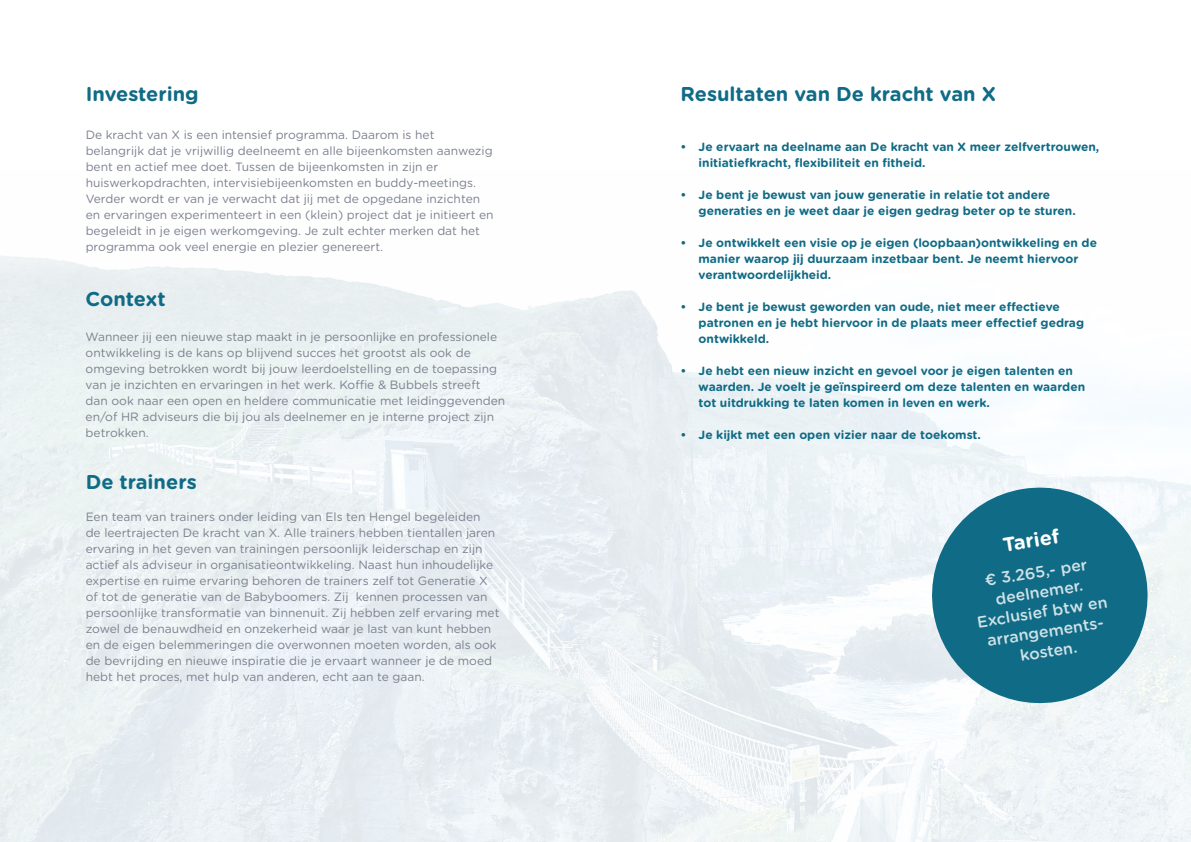
<style>
.page{position:relative;width:1191px;height:842px;background:#fff}
.page>*{position:absolute;margin:0;border:0;box-sizing:border-box;transform-origin:0 0}
.t1{font:700 20px "Gotham Rounded";color:#106b86}
.t2{font:700 20px "Gotham Rounded";color:#fff}
.t3{font:500 16px/20px "Gotham Rounded";color:#fff;text-align:center}
.t4{font:12px/16px "Gotham Rounded";color:#7b808e}
.t5{font:700 12px/16px "Gotham Rounded";color:#106b86}
</style>
<div class="page">
<img style="left:0;top:256px;width:1191px;height:586px">
<svg style="left:924px;top:480px;width:231px;height:231px;fill:#106b86"></svg>
<h1 class="t1" style="left:86px;top:79px;width:115px">Investering</h1>
<h1 class="t1" style="left:680px;top:79px;width:317px">Resultaten van De kracht van X</h1>
<p class="t4" style="left:86px;top:126px;width:409px">De kracht van X is een intensief programma. Daarom is het belangrijk dat je vrijwillig deelneemt en alle bijeenkomsten aanwezig bent en actief mee doet. Tussen de bijeenkomsten in zijn er huiswerkopdrachten, intervisiebijeenkomsten en buddy-meetings.<br>Verder wordt er van je verwacht dat jij met de opgedane inzichten en ervaringen experimenteert in een (klein) project dat je initieert en begeleidt in je eigen werkomgeving. Je zult echter merken dat het programma ook veel energie en plezier genereert.</p>
<p class="t5" style="left:698px;top:138px;width:402px;text-indent:-18px">• Je ervaart na deelname aan De kracht van X meer zelfvertrouwen, initiatiefkracht, flexibiliteit en fitheid.</p>
<p class="t5" style="left:698px;top:186px;width:379px;text-indent:-18px">• Je bent je bewust van jouw generatie in relatie tot andere generaties en je weet daar je eigen gedrag beter op te sturen.</p>
<p class="t5" style="left:698px;top:234px;width:400px;text-indent:-18px">• Je ontwikkelt een visie op je eigen (loopbaan)ontwikkeling en de manier waarop jij duurzaam inzetbaar bent. Je neemt hiervoor verantwoordelijkheid.</p>
<p class="t5" style="left:698px;top:298px;width:387px;text-indent:-18px">• Je bent je bewust geworden van oude, niet meer effectieve patronen en je hebt hiervoor in de plaats meer effectief gedrag ontwikkeld.</p>
<p class="t5" style="left:698px;top:362px;width:388px;text-indent:-18px">• Je hebt een nieuw inzicht en gevoel voor je eigen talenten en waarden. Je voelt je geïnspireerd om deze talenten en waarden tot uitdrukking te laten komen in leven en werk.</p>
<p class="t5" style="left:680px;top:426px;width:302px">• Je kijkt met een open vizier naar de toekomst.</p>
<h1 class="t1" style="left:86px;top:285px;width:82px">Context</h1>
<p class="t4" style="left:86px;top:328px;width:421px">Wanneer jij een nieuwe stap maakt in je persoonlijke en professionele ontwikkeling is de kans op blijvend succes het grootst als ook de omgeving betrokken wordt bij jouw leerdoelstelling en de toepassing van je inzichten en ervaringen in het werk. Koffie &amp; Bubbels streeft dan ook naar een open en heldere communicatie met leidinggevenden en/of HR adviseurs die bij jou als deelnemer en je interne project zijn betrokken.</p>
<h1 class="t1" style="left:86px;top:467px;width:113px">De trainers</h1>
<p class="t4" style="left:86px;top:508px;width:415px">Een team van trainers onder leiding van Els ten Hengel begeleiden<br>de leertrajecten De kracht van X. Alle trainers hebben tientallen jaren ervaring in het geven van trainingen persoonlijk leiderschap en zijn actief als adviseur in organisatieontwikkeling. Naast hun inhoudelijke expertise en ruime ervaring behoren de trainers zelf tot Generatie X of tot de generatie van de Babyboomers. Zij kennen processen van persoonlijke transformatie van binnenuit. Zij hebben zelf ervaring met zowel de benauwdheid en onzekerheid waar je last van kunt hebben en de eigen belemmeringen die overwonnen moeten worden, als ook de bevrijding en nieuwe inspiratie die je ervaart wanneer je de moed hebt het proces, met hulp van anderen, echt aan te gaan.</p>
<h1 class="t2" style="left:1000px;top:530px;width:59px;rotate:-9deg">Tarief</h1>
<h2 class="t3" style="left:969px;top:572px;width:133px;rotate:-9deg">€ 3.265,- per deelnemer.<br>Exclusief btw en arrangements&shy;kosten.</h2>
</div>
